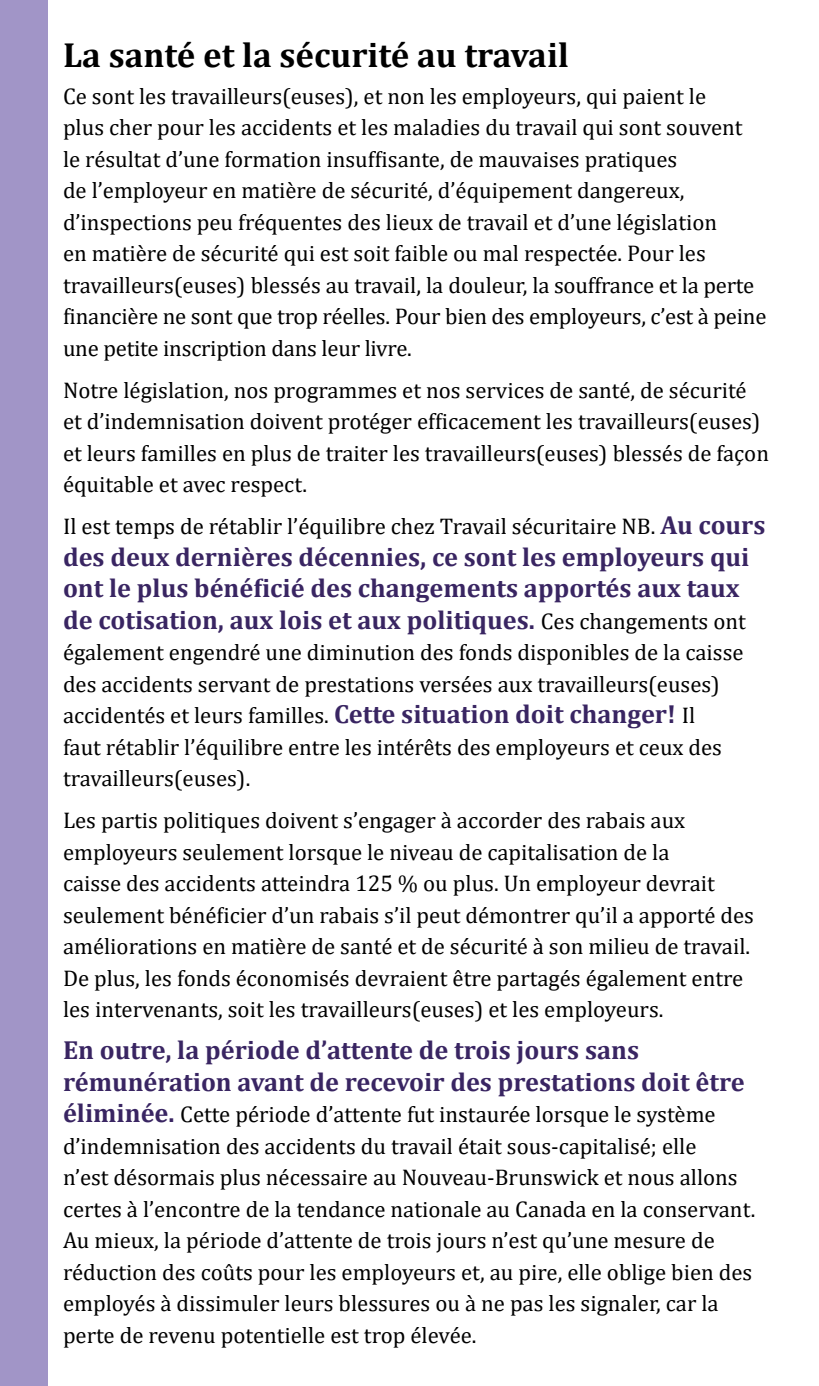
<style>
.page{position:relative;width:819px;height:1386px;background:#fff}
.page>*{position:absolute;margin:0;border:0;box-sizing:border-box;transform-origin:0 0}
.subheading{font:700 35px "Cambria";color:#000}
.Paragraph_Style_1{font:700 26.25px/31.5px "Cambria";color:#392562}
.Paragraph_Style_1-2{font:22.75px/31.5px "Cambria";color:#000}
.s1{font-weight:700;font-size:26.25px;color:#392562}
.s2{font-weight:400;font-size:22.75px;color:#000}
</style>
<div class="page">
<div style="left:0;top:0;width:47px;height:1386px;background:#a195c7"></div>
<p class="subheading" style="left:63px;top:30px;width:507px">La santé et la sécurité au travail</p>
<p class="Paragraph_Style_1-2" style="left:63px;top:80px;width:705px">Ce sont les travailleurs(euses), et non les employeurs, qui paient le<br>plus cher pour les accidents et les maladies du travail qui sont souvent<br>le résultat d’une formation insuffisante, de mauvaises pratiques<br>de l’employeur en matière de sécurité, d’équipement dangereux, d’inspections peu fréquentes des lieux de travail et d’une législation<br>en matière de sécurité qui est soit faible ou mal respectée. Pour les travailleurs(euses) blessés au travail, la douleur, la souffrance et la perte financière ne sont que trop réelles. Pour bien des employeurs, c’est à peine une petite inscription dans leur livre.</p>
<p class="Paragraph_Style_1-2" style="left:63px;top:374px;width:708px">Notre législation, nos programmes et nos services de santé, de sécurité et d’indemnisation doivent protéger efficacement les travailleurs(euses) et leurs familles en plus de traiter les travailleurs(euses) blessés de façon équitable et avec respect.</p>
<p class="Paragraph_Style_1-2" style="left:63px;top:511px;width:704px">Il est temps de rétablir l’équilibre chez Travail sécuritaire NB. <span class="s1">Au cours</span></p>
<p class="Paragraph_Style_1" style="left:63px;top:540px;width:688px">des deux dernières décennies, ce sont les employeurs qui ont le plus bénéficié des changements apportés aux taux de cotisation, aux lois et aux politiques. <span class="s2">Ces changements ont</span></p>
<p class="Paragraph_Style_1-2" style="left:63px;top:637px;width:682px">également engendré une diminution des fonds disponibles de la caisse des accidents servant de prestations versées aux travailleurs(euses) accidentés et leurs familles. <span class="s1">Cette situation doit changer!</span> Il<br>faut rétablir l’équilibre entre les intérêts des employeurs et ceux des travailleurs(euses).</p>
<p class="Paragraph_Style_1-2" style="left:63px;top:805px;width:692px">Les partis politiques doivent s’engager à accorder des rabais aux employeurs seulement lorsque le niveau de capitalisation de la<br>caisse des accidents atteindra 125 % ou plus. Un employeur devrait seulement bénéficier d’un rabais s’il peut démontrer qu’il a apporté des améliorations en matière de santé et de sécurité à son milieu de travail.<br>De plus, les fonds économisés devraient être partagés également entre les intervenants, soit les travailleurs(euses) et les employeurs.</p>
<p class="Paragraph_Style_1" style="left:63px;top:1034px;width:683px">En outre, la période d’attente de trois jours sans rémunération avant de recevoir des prestations doit être</p>
<p class="Paragraph_Style_1-2" style="left:63px;top:1099px;width:694px"><span class="s1">éliminée.</span> Cette période d’attente fut instaurée lorsque le système d’indemnisation des accidents du travail était sous-capitalisé; elle<br>n’est désormais plus nécessaire au Nouveau-Brunswick et nous allons certes à l’encontre de la tendance nationale au Canada en la conservant.<br>Au mieux, la période d’attente de trois jours n’est qu’une mesure de réduction des coûts pour les employeurs et, au pire, elle oblige bien des employés à dissimuler leurs blessures ou à ne pas les signaler, car la perte de revenu potentielle est trop élevée.</p>
</div>
